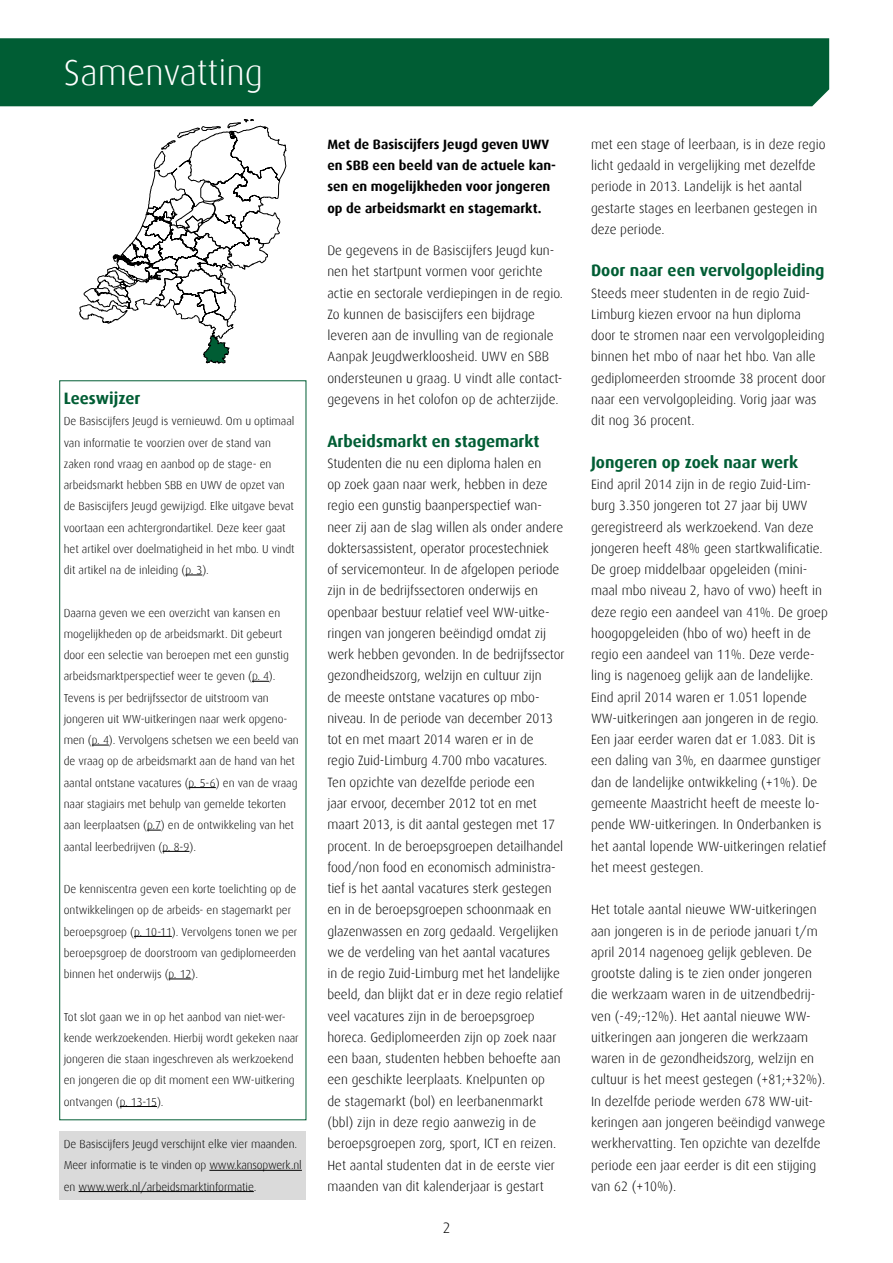
<style>
.page{position:relative;width:893px;height:1263px;background:#fff}
.page>*{position:absolute;margin:0;border:0;box-sizing:border-box;transform-origin:0 0}
.t1{font:300 36px "Dax";color:#fff}
.t2{font:700 16.5px "Dax";color:#005d34}
.t3{font:300 15px "Dax";color:#000}
.t4{font:300 13.5px/21.3px "Dax";color:#000}
.t5{font:700 13.5px/21.3px "Dax";color:#000}
.t6{font:300 11.55px/21.3px "Dax";letter-spacing:-.005em;color:#000}
</style>
<div class="page">
<div style="left:0;top:38px;width:829px;height:68px;background:#005d34"></div>
<div style="left:60px;top:1131px;width:246px;height:68px;background:#dadada"></div>
<svg style="left:185px;top:575px;width:17px;height:1px"></svg>
<svg style="left:252px;top:681px;width:17px;height:1px"></svg>
<svg style="left:92px;top:745px;width:17px;height:1px"></svg>
<svg style="left:189px;top:787px;width:27px;height:1px"></svg>
<svg style="left:147px;top:830px;width:14px;height:1px"></svg>
<svg style="left:163px;top:851px;width:26px;height:1px"></svg>
<hr style="left:134px;top:936px;width:38px;height:1px;background:#000">
<svg style="left:169px;top:979px;width:22px;height:1px"></svg>
<hr style="left:120px;top:1106px;width:37px;height:1px;background:#000">
<hr style="left:209px;top:1170px;width:93px;height:1px;background:#000">
<hr style="left:79px;top:1191px;width:175px;height:1px;background:#000">
<svg style="left:79px;top:119px;width:207px;height:244px"></svg>
<h1 class="t1" style="left:64px;top:53px;width:201px">Samenvatting</h1>
<p class="t2" style="left:64px;top:389px;width:78px">Leeswijzer</p>
<p class="t6" style="left:64px;top:411px;width:232px">De Basiscijfers Jeugd is vernieuwd. Om u optimaal van informatie te voorzien over de stand van zaken rond vraag en aanbod op de stage- en arbeidsmarkt hebben SBB en UWV de opzet van de Basiscijfers Jeugd gewijzigd. Elke uitgave bevat voortaan een achtergrondartikel. Deze keer gaat het artikel over doelmatigheid in het mbo. U vindt dit artikel na de inleiding (p. 3).</p>
<p class="t6" style="left:64px;top:602px;width:237px">Daarna geven we een overzicht van kansen en mogelijkheden op de arbeidsmarkt. Dit gebeurt door een selectie van beroepen met een gunstig arbeidsmarktperspectief weer te geven (p. 4).<br>Tevens is per bedrijfssector de uitstroom van jongeren uit WW-uitkeringen naar werk opgeno&shy;men (p. 4). Vervolgens schetsen we een beeld van de vraag op de arbeidsmarkt aan de hand van het aantal ontstane vacatures (p. 5-6) en van de vraag naar stagiairs met behulp van gemelde tekorten aan leerplaatsen (p.7) en de ontwikkeling van het aantal leerbedrijven (p. 8-9).</p>
<p class="t6" style="left:64px;top:878px;width:235px">De kenniscentra geven een korte toelichting op de ontwikkelingen op de arbeids- en stagemarkt per beroepsgroep (p. 10-11). Vervolgens tonen we per beroepsgroep de doorstroom van gediplomeerden binnen het onderwijs (p. 12).</p>
<p class="t6" style="left:64px;top:1006px;width:236px">Tot slot gaan we in op het aanbod van niet-wer&shy;kende werkzoekenden. Hierbij wordt gekeken naar jongeren die staan ingeschreven als werkzoekend en jongeren die op dit moment een WW-uitkering ontvangen (p. 13-15).</p>
<p class="t6" style="left:64px;top:1134px;width:240px">De Basiscijfers Jeugd verschijnt elke vier maanden.<br>Meer informatie is te vinden op www.kansopwerk.nl en www.werk.nl/arbeidsmarktinformatie.</p>
<p class="t5" style="left:327px;top:134px;width:230px">Met de Basiscijfers Jeugd geven UWV en SBB een beeld van de actuele kan&shy;sen en mogelijkheden voor jongeren op de arbeidsmarkt en stagemarkt.</p>
<p class="t4" style="left:327px;top:240px;width:237px">De gegevens in de Basiscijfers Jeugd kun&shy;nen het startpunt vormen voor gerichte actie en sectorale verdiepingen in de regio.<br>Zo kunnen de basiscijfers een bijdrage leveren aan de invulling van de regionale Aanpak Jeugdwerkloosheid. UWV en SBB ondersteunen u graag. U vindt alle contact&shy;gegevens in het colofon op de achterzijde.</p>
<p class="t2" style="left:327px;top:431px;width:214px">Arbeidsmarkt en stagemarkt</p>
<p class="t4" style="left:327px;top:453px;width:239px">Studenten die nu een diploma halen en<br>op zoek gaan naar werk, hebben in deze regio een gunstig baanperspectief wan&shy;neer zij aan de slag willen als onder andere doktersassistent, operator procestechniek<br>of servicemonteur. In de afgelopen periode zijn in de bedrijfssectoren onderwijs en openbaar bestuur relatief veel WW-uitke&shy;ringen van jongeren beëindigd omdat zij werk hebben gevonden. In de bedrijfssector gezondheidszorg, welzijn en cultuur zijn<br>de meeste ontstane vacatures op mbo&shy;niveau. In de periode van december 2013 tot en met maart 2014 waren er in de<br>regio Zuid-Limburg 4.700 mbo vacatures.<br>Ten opzichte van dezelfde periode een<br>jaar ervoor, december 2012 tot en met maart 2013, is dit aantal gestegen met 17 procent. In de beroepsgroepen detailhandel food/non food en economisch administra&shy;tief is het aantal vacatures sterk gestegen en in de beroepsgroepen schoonmaak en glazenwassen en zorg gedaald. Vergelijken we de verdeling van het aantal vacatures<br>in de regio Zuid-Limburg met het landelijke beeld, dan blijkt dat er in deze regio relatief veel vacatures zijn in de beroepsgroep horeca. Gediplomeerden zijn op zoek naar een baan, studenten hebben behoefte aan een geschikte leerplaats. Knelpunten op<br>de stagemarkt (bol) en leerbanenmarkt (bbl) zijn in deze regio aanwezig in de beroepsgroepen zorg, sport, ICT en reizen.<br>Het aantal studenten dat in de eerste vier maanden van dit kalenderjaar is gestart</p>
<p class="t3" style="left:443px;top:1220px;width:9px">2</p>
<p class="t4" style="left:591px;top:134px;width:236px">met een stage of leerbaan, is in deze regio licht gedaald in vergelijking met dezelfde periode in 2013. Landelijk is het aantal gestarte stages en leerbanen gestegen in deze periode.</p>
<p class="t2" style="left:591px;top:261px;width:235px">Door naar een vervolgopleiding</p>
<p class="t4" style="left:591px;top:282px;width:236px">Steeds meer studenten in de regio Zuid-Limburg kiezen ervoor na hun diploma door te stromen naar een vervolgopleiding binnen het mbo of naar het hbo. Van alle gediplomeerden stroomde 38 procent door naar een vervolgopleiding. Vorig jaar was dit nog 36 procent.</p>
<p class="t2" style="left:591px;top:453px;width:209px">Jongeren op zoek naar werk</p>
<p class="t4" style="left:591px;top:474px;width:238px">Eind april 2014 zijn in de regio Zuid-Lim&shy;burg 3.350 jongeren tot 27 jaar bij UWV geregistreerd als werkzoekend. Van deze jongeren heeft 48% geen startkwalificatie.<br>De groep middelbaar opgeleiden (mini&shy;maal mbo niveau 2, havo of vwo) heeft in deze regio een aandeel van 41%. De groep hoogopgeleiden (hbo of wo) heeft in de regio een aandeel van 11%. Deze verde&shy;ling is nagenoeg gelijk aan de landelijke.<br>Eind april 2014 waren er 1.051 lopende WW-uitkeringen aan jongeren in de regio.<br>Een jaar eerder waren dat er 1.083. Dit is een daling van 3%, en daarmee gunstiger dan de landelijke ontwikkeling (+1%). De gemeente Maastricht heeft de meeste lo&shy;pende WW-uitkeringen. In Onderbanken is het aantal lopende WW-uitkeringen relatief het meest gestegen.</p>
<p class="t4" style="left:591px;top:899px;width:236px">Het totale aantal nieuwe WW-uitkeringen aan jongeren is in de periode januari t/m april 2014 nagenoeg gelijk gebleven. De grootste daling is te zien onder jongeren die werkzaam waren in de uitzendbedrij&shy;ven (-49;-12%). Het aantal nieuwe WW&shy;uitkeringen aan jongeren die werkzaam waren in de gezondheidszorg, welzijn en cultuur is het meest gestegen (+81;+32%).<br>In dezelfde periode werden 678 WW-uit&shy;keringen aan jongeren beëindigd vanwege werkhervatting. Ten opzichte van dezelfde periode een jaar eerder is dit een stijging van 62 (+10%).</p>
</div>
